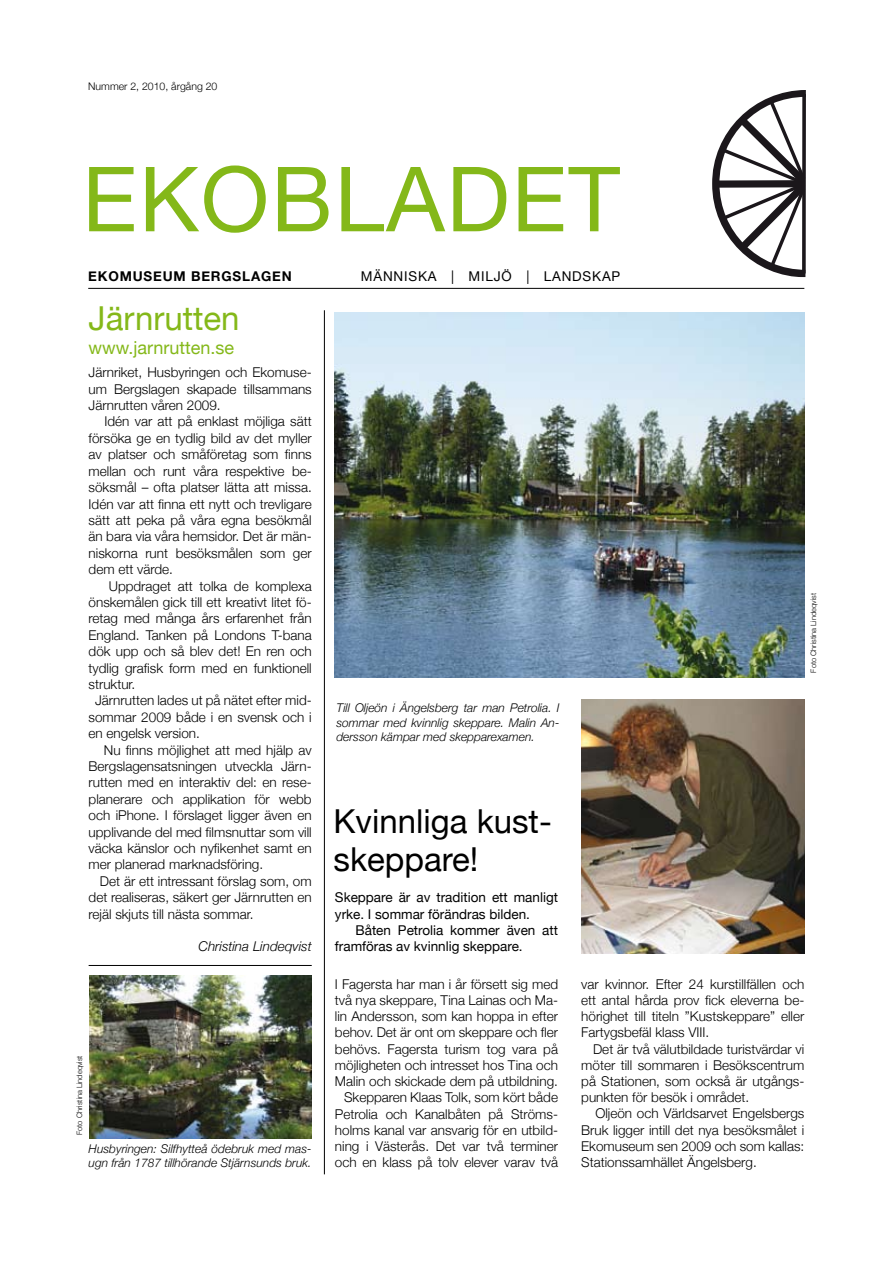
<style>
.page{position:relative;width:893px;height:1263px;background:#fff}
.page>*{position:absolute;margin:0;border:0;box-sizing:border-box;transform-origin:0 0}
.t1{font:90px "Helvetica Neue";letter-spacing:.02em;color:#84b819}
.t2{font:33px/37.5px "Helvetica Neue";color:#000}
.t3{font:33px "Helvetica Neue";color:#84b819}
.t4{font:18px "Helvetica Neue";color:#84b819}
.t5{font:300 13.5px/16.2px "Helvetica Neue";color:#000;text-align:justify}
.t6{font:13.5px/16.4px "Helvetica Neue";color:#000}
.t7{font:13.5px "Helvetica Neue";letter-spacing:.06em;color:#000}
.t8{font:700 13.5px "Helvetica Neue";letter-spacing:.06em;color:#000}
.t9{font:italic 300 13.5px "Helvetica Neue";color:#000}
.t10{font:italic 300 12px/14.4px "Helvetica Neue";color:#000}
.t11{font:300 10.5px "Helvetica Neue";color:#000}
.t12{font:300 7.5px "Helvetica Neue";color:#000}
</style>
<div class="page">
<hr style="left:88px;top:288px;width:716px;height:1px;background:#000">
<svg style="left:712px;top:90px;width:94px;height:187px"></svg>
<svg style="left:802px;top:94px;width:4px;height:179px"></svg>
<hr style="left:324px;top:310px;width:1px;height:864px;background:#000">
<hr style="left:89px;top:965px;width:223px;height:1px;background:#000">
<img style="left:335px;top:312px;width:469px;height:365px">
<img style="left:581px;top:700px;width:223px;height:253px">
<img style="left:90px;top:976px;width:222px;height:162px">
<p class="t11" style="left:88px;top:80px;width:131px">Nummer 2, 2010, årgång 20</p>
<h1 class="t1" style="left:82px;top:146px;width:539px">EKOBLADET</h1>
<p class="t8" style="left:88px;top:267px;width:205px">EKOMUSEUM BERGSLAGEN</p>
<p class="t7" style="left:361px;top:268px;width:261px">MÄNNISKA | MILJÖ | LANDSKAP</p>
<h2 class="t3" style="left:89px;top:299px;width:152px">Järnrutten</h2>
<h3 class="t4" style="left:89px;top:337px;width:147px">www.jarnrutten.se</h3>
<p class="t5" style="left:89px;top:364px;width:225px">Järnriket, Husbyringen och Ekomuse&shy;um Bergslagen skapade tillsammans Järnrutten våren 2009.</p>
<p class="t5" style="left:89px;top:413px;width:225px;text-indent:16px">Idén var att på enklast möjliga sätt försöka ge en tydlig bild av det myller av platser och småföretag som finns mellan och runt våra respektive be&shy;söksmål – ofta platser lätta att missa.<br>Idén var att finna ett nytt och trevligare sätt att peka på våra egna besökmål än bara via våra hemsidor. Det är män&shy;niskorna runt besöksmålen som ger dem ett värde.</p>
<p class="t5" style="left:109px;top:577px;width:204px">Uppdraget att tolka de komplexa</p>
<p class="t5" style="left:89px;top:594px;width:225px">önskemålen gick till ett kreativt litet fö-</p>
<p class="t5" style="left:89px;top:610px;width:225px">retag med många års erfarenhet från</p>
<p class="t5" style="left:89px;top:626px;width:225px">England. Tanken på Londons T-bana</p>
<p class="t5" style="left:89px;top:643px;width:225px">dök upp och så blev det! En ren och</p>
<p class="t5" style="left:89px;top:659px;width:225px">tydlig grafisk form med en funktionell</p>
<p class="t5" style="left:89px;top:676px;width:48px">struktur.</p>
<p class="t5" style="left:95px;top:692px;width:218px">Järnrutten lades ut på nätet efter mid-</p>
<p class="t5" style="left:89px;top:708px;width:225px">sommar 2009 både i en svensk och i</p>
<p class="t5" style="left:89px;top:725px;width:113px">en engelsk version.</p>
<p class="t5" style="left:104px;top:741px;width:209px">Nu finns möjlighet att med hjälp av</p>
<p class="t5" style="left:89px;top:758px;width:225px">Bergslagensatsningen utveckla Järn-</p>
<p class="t5" style="left:89px;top:774px;width:225px">rutten med en interaktiv del: en rese-</p>
<p class="t5" style="left:89px;top:791px;width:225px">planerare och applikation för webb</p>
<p class="t5" style="left:89px;top:807px;width:225px">och iPhone. I förslaget ligger även en</p>
<p class="t5" style="left:89px;top:823px;width:225px">upplivande del med filmsnuttar som vill</p>
<p class="t5" style="left:89px;top:840px;width:225px">väcka känslor och nyfikenhet samt en</p>
<p class="t5" style="left:89px;top:856px;width:176px">mer planerad marknadsföring.</p>
<p class="t5" style="left:100px;top:873px;width:213px">Det är ett intressant förslag som, om</p>
<p class="t5" style="left:89px;top:889px;width:225px">det realiseras, säkert ger Järnrutten en</p>
<p class="t5" style="left:89px;top:905px;width:167px">rejäl skjuts till nästa sommar.</p>
<p class="t9" style="left:198px;top:938px;width:115px">Christina Lindeqvist</p>
<p class="t12" style="left:75px;top:1135px;width:81px;rotate:-90deg">Foto Christina Lindeqvist</p>
<p class="t10" style="left:89px;top:1141px;width:225px">Husbyringen: Silfhytteå ödebruk med mas&shy;ugn från 1787 tillhörande Stjärnsunds bruk.</p>
<p class="t10" style="left:336px;top:700px;width:225px;text-align:justify">Till Oljeön i Ängelsberg tar man Petrolia. I sommar med kvinnlig skeppare. Malin An&shy;dersson kämpar med skepparexamen.</p>
<h2 class="t2" style="left:334px;top:802px;width:220px">Kvinnliga kust&shy;skeppare!</h2>
<p class="t6" style="left:335px;top:889px;width:225px">Skeppare är av tradition ett manligt yrke. I sommar förändras bilden.</p>
<p class="t6" style="left:335px;top:922px;width:225px;text-indent:21px">Båten Petrolia kommer även att framföras av kvinnlig skeppare.</p>
<p class="t12" style="left:809px;top:672px;width:81px;rotate:-90deg">Foto Christina Lindeqvist</p>
<p class="t5" style="left:335px;top:976px;width:225px;text-align:right">I Fagersta har man i år försett sig med två nya skeppare, Tina Lainas och Ma&shy;lin Andersson, som kan hoppa in efter behov. Det är ont om skeppare och fler behövs. Fagersta turism tog vara på möjligheten och intresset hos Tina och Malin och skickade dem på utbildning.<br>Skepparen Klaas Tolk, som kört både Petrolia och Kanalbåten på Ströms&shy;holms kanal var ansvarig för en utbild&shy;ning i Västerås. Det var två terminer och en klass på tolv elever varav två</p>
<p class="t5" style="left:581px;top:976px;width:225px">var kvinnor. Efter 24 kurstillfällen och ett antal hårda prov fick eleverna be&shy;hörighet till titeln ”Kustskeppare” eller Fartygsbefäl klass VIII.</p>
<p class="t5" style="left:581px;top:1040px;width:225px;text-indent:12px">Det är två välutbildade turistvärdar vi möter till sommaren i Besökscentrum på Stationen, som också är utgångs&shy;punkten för besök i området.</p>
<p class="t5" style="left:581px;top:1105px;width:225px;text-indent:14px">Oljeön och Världsarvet Engelsbergs Bruk ligger intill det nya besöksmålet i Ekomuseum sen 2009 och som kallas:<br>Stationssamhället Ängelsberg.</p>
</div>
